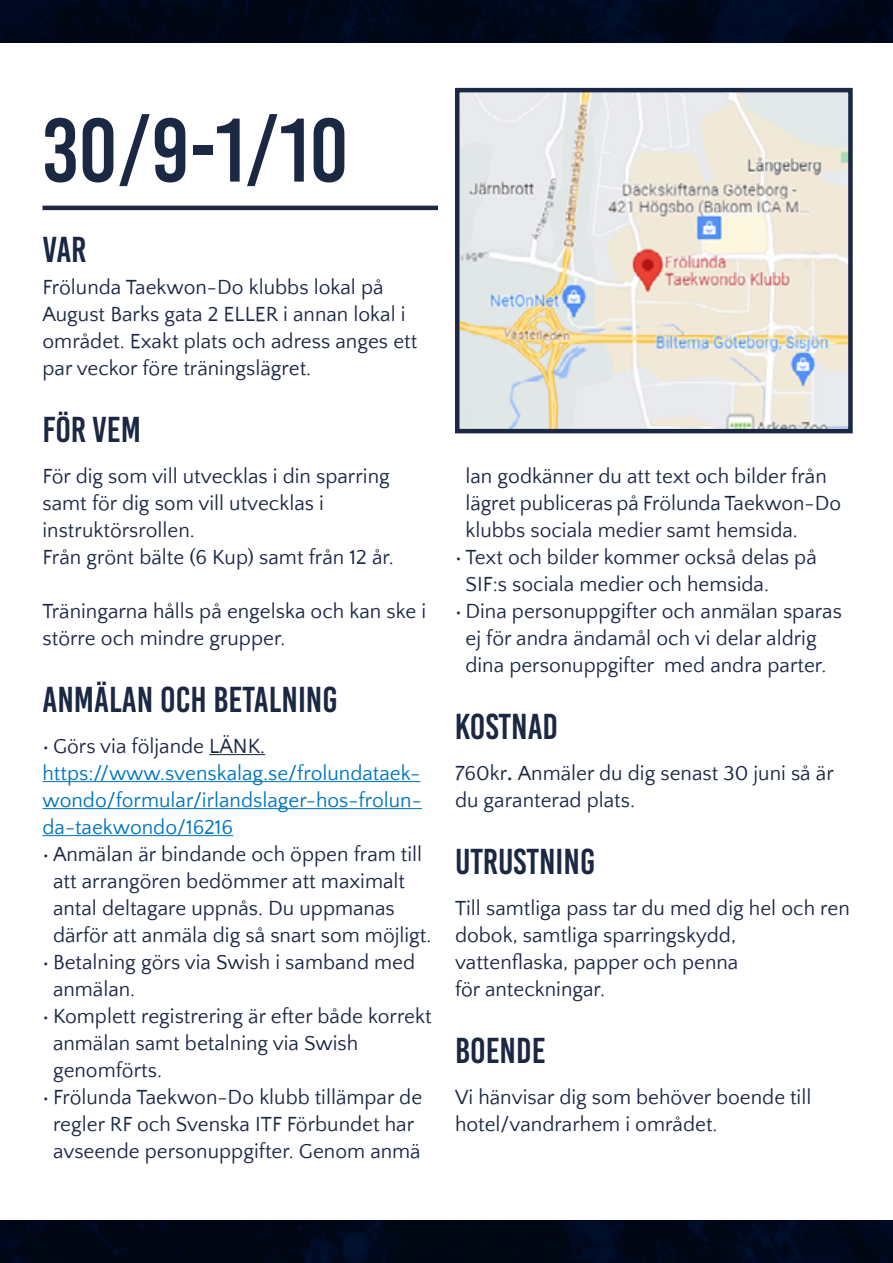
<style>
.page{position:relative;width:893px;height:1263px;background:#fff}
.page>*{position:absolute;margin:0;border:0;box-sizing:border-box;transform-origin:0 0}
.t1{font:90px "Bebas Kai";color:#1b2844}
.t2{font:36px "Bebas Kai";color:#1b2844}
.t3{font:21px/27px "Quattrocento Sans";color:#1b2844}
.t4{font:21px/27px "Quattrocento Sans";color:#0075bf;text-align:justify}
.s1{font-weight:700}
</style>
<div class="page">
<img style="left:0;top:0;width:893px;height:43px">
<img style="left:0;top:1220px;width:893px;height:43px">
<hr style="left:209px;top:754px;width:56px;height:1px;background:#1b2844">
<hr style="left:43px;top:781px;width:377px;height:1px;background:#0075bf">
<hr style="left:43px;top:808px;width:379px;height:1px;background:#0075bf">
<hr style="left:43px;top:835px;width:190px;height:1px;background:#0075bf">
<hr style="left:43px;top:206px;width:395px;height:4px;background:#1b2844">
<svg style="left:455px;top:87px;width:398px;height:347px;background:#dcdad4"></svg>
<h1 class="t1" style="left:43px;top:102px;width:308px">30/9-1/10</h1>
<h2 class="t2" style="left:43px;top:230px;width:45px">VAR</h2>
<p class="t3" style="left:43px;top:274px;width:376px">Frölunda Taekwon-Do klubbs lokal på August Barks gata 2 ELLER i annan lokal i området. Exakt plats och adress anges ett par veckor före träningslägret.</p>
<h2 class="t2" style="left:43px;top:410px;width:100px">FÖR VEM</h2>
<p class="t3" style="left:43px;top:463px;width:353px">För dig som vill utvecklas i din sparring samt för dig som vill utvecklas i instruktörsrollen.<br>Från grönt bälte (6 Kup) samt från 12 år.</p>
<p class="t3" style="left:43px;top:598px;width:385px">Träningarna hålls på engelska och kan ske i större och mindre grupper.</p>
<h2 class="t2" style="left:43px;top:680px;width:297px">ANMÄLAN OCH BETALNING</h2>
<p class="t3" style="left:43px;top:733px;width:224px">• Görs via följande LÄNK.</p>
<p class="t4" style="left:43px;top:760px;width:381px">https://www.svenskalag.se/frolundataek&shy;wondo/formular/irlandslager-hos-frolun&shy;da-taekwondo/16216</p>
<p class="t3" style="left:53px;top:841px;width:380px;text-indent:-10px">• Anmälan är bindande och öppen fram till att arrangören bedömmer att maximalt antal deltagare uppnås. Du uppmanas därför att anmäla dig så snart som möjligt.</p>
<p class="t3" style="left:53px;top:949px;width:364px;text-indent:-10px">• Betalning görs via Swish i samband med anmälan.</p>
<p class="t3" style="left:53px;top:1003px;width:380px;text-indent:-10px">• Komplett registrering är efter både korrekt anmälan samt betalning via Swish genomförts.</p>
<p class="t3" style="left:43px;top:1084px;width:381px;text-align:center">• Frölunda Taekwon-Do klubb tillämpar de regler RF och Svenska ITF Förbundet har avseende personuppgifter. Genom anmä</p>
<p class="t3" style="left:465px;top:463px;width:377px">lan godkänner du att text och bilder från lägret publiceras på Frölunda Taekwon-Do klubbs sociala medier samt hemsida.</p>
<p class="t3" style="left:465px;top:544px;width:353px;text-indent:-10px">• Text och bilder kommer också delas på<br>SIF:s sociala medier och hemsida.</p>
<p class="t3" style="left:465px;top:598px;width:378px;text-indent:-10px">• Dina personuppgifter och anmälan sparas ej för andra ändamål och vi delar aldrig dina personuppgifter med andra parter.</p>
<h2 class="t2" style="left:455px;top:707px;width:105px">KOSTNAD</h2>
<p class="t3" style="left:455px;top:760px;width:380px">760kr<span class="s1">.</span> Anmäler du dig senast 30 juni så är du garanterad plats.</p>
<h2 class="t2" style="left:455px;top:842px;width:142px">UTRUSTNING</h2>
<p class="t3" style="left:455px;top:895px;width:396px">Till samtliga pass tar du med dig hel och ren dobok, samtliga sparringskydd, vattenflaska, papper och penna<br>för anteckningar.</p>
<h2 class="t2" style="left:455px;top:1031px;width:92px">BOENDE</h2>
<p class="t3" style="left:455px;top:1084px;width:358px">Vi hänvisar dig som behöver boende till hotel/vandrarhem i området.</p>
</div>
